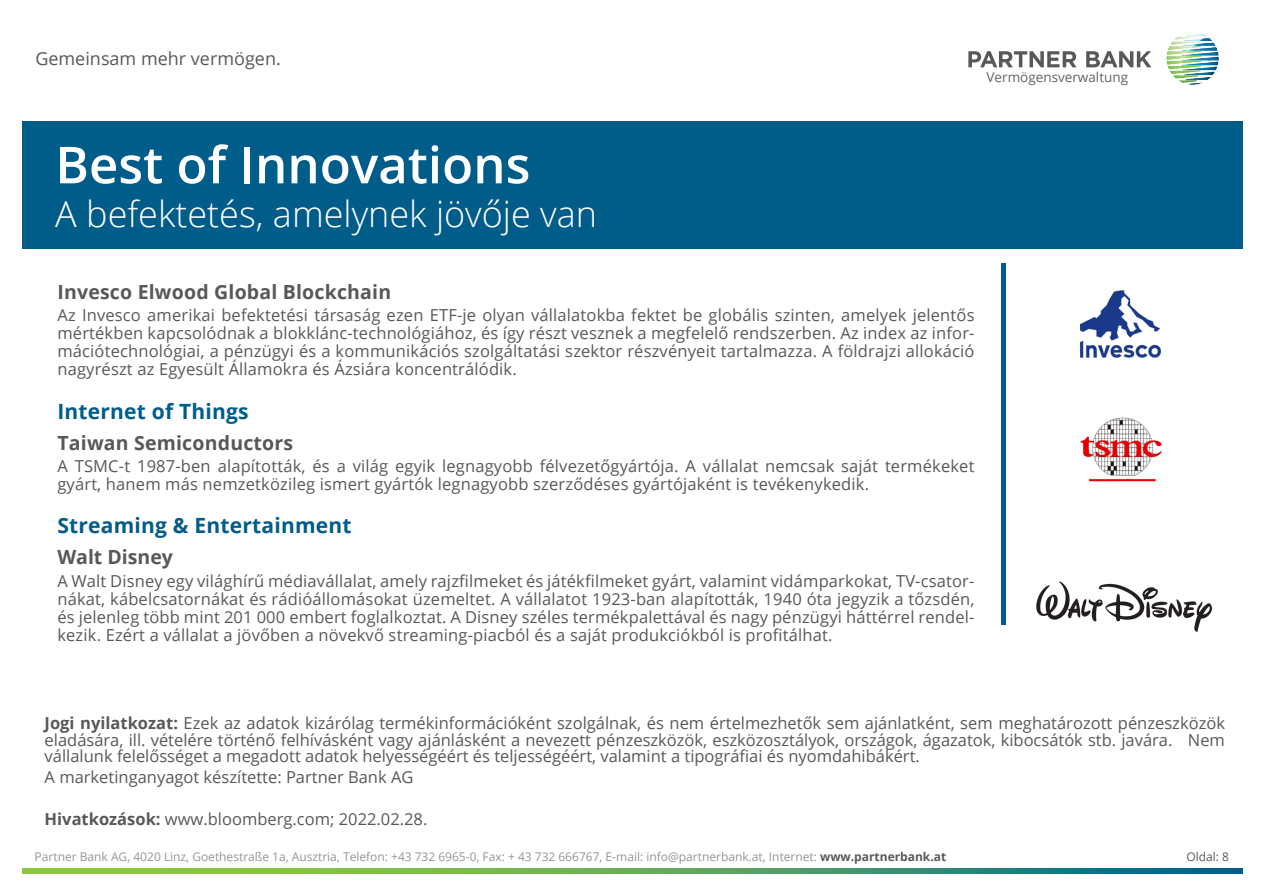
<style>
.page{position:relative;width:1263px;height:893px;background:#fff}
.page>*{position:absolute;margin:0;border:0;box-sizing:border-box;transform-origin:0 0}
.t1{font:600 51px "Open Sans";color:#fff}
.t2{font:300 36px "Open Sans";color:#fff}
.Subheadline{font:700 21px "Open Sans";letter-spacing:.01em;color:#005c89}
.Subheadline-2{font:700 19.5px "Open Sans";letter-spacing:.01em;color:#57585a}
.t3{font:18px "Open Sans";color:#57585a}
.Subheadline-3{font:16.5px/18px "Open Sans";letter-spacing:.01em;color:#57585a;text-align:justify}
.Fließtext_klein{font:16.5px/16.5px "Open Sans";color:#57585a;text-align:justify}
.t4{font:13.5px "Open Sans";color:#636366}
.t5{font:12px "Open Sans";color:#939598}
.t6{font:12px "Open Sans";color:#57585a}
.s1{font-weight:700}
.s2{font-weight:700;color:#57585a}
</style>
<div class="page">
<img style="left:1166px;top:32px;width:53px;height:53px">
<svg style="left:968px;top:51px;width:183px;height:16px"></svg>
<div style="left:22px;top:122px;width:1220px;height:127px;background:#005c89"></div>
<svg style="left:23px;top:869px;width:1219px;height:4px;background:#59a25d"></svg>
<div style="left:1001px;top:264px;width:5px;height:361px;background:#005c89"></div>
<img style="left:1080px;top:417px;width:82px;height:65px">
<img style="left:1036px;top:581px;width:177px;height:51px">
<img style="left:1080px;top:290px;width:81px;height:68px">
<p class="t3" style="left:35px;top:46px;width:247px">Gemeinsam mehr vermögen.</p>
<p class="t4" style="left:986px;top:68px;width:143px">Vermögensverwaltung</p>
<h1 class="t1" style="left:55px;top:130px;width:477px">Best of Innovations</h1>
<h2 class="t2" style="left:55px;top:189px;width:543px">A befektetés, amelynek jövője van</h2>
<p class="Subheadline-2" style="left:57px;top:278px;width:335px">Invesco Elwood Global Blockchain</p>
<p class="Subheadline-3" style="left:57px;top:306px;width:919px">Az Invesco amerikai befektetési társaság ezen ETF-je olyan vállalatokba fektet be globális szinten, amelyek jelentős mértékben kapcsolódnak a blokklánc-technológiához, és így részt vesznek a megfelelő rendszerben. Az index az infor&shy;mációtechnológiai, a pénzügyi és a kommunikációs szolgáltatási szektor részvényeit tartalmazza. A földrajzi allokáció nagyrészt az Egyesült Államokra és Ázsiára koncentrálódik.</p>
<p class="Subheadline" style="left:57px;top:396px;width:193px">Internet of Things</p>
<p class="Subheadline-2" style="left:57px;top:429px;width:237px">Taiwan Semiconductors</p>
<p class="Subheadline-3" style="left:57px;top:457px;width:919px">A TSMC-t 1987-ben alapították, és a világ egyik legnagyobb félvezetőgyártója. A vállalat nemcsak saját termékeket gyárt, hanem más nemzetközileg ismert gyártók legnagyobb szerződéses gyártójaként is tevékenykedik.</p>
<p class="Subheadline" style="left:57px;top:511px;width:296px">Streaming &amp; Entertainment</p>
<p class="Subheadline-2" style="left:57px;top:543px;width:117px">Walt Disney</p>
<p class="Subheadline-3" style="left:57px;top:571px;width:919px">A Walt Disney egy világhírű médiavállalat, amely rajzfilmeket és játékfilmeket gyárt, valamint vidámparkokat, TV-csator&shy;nákat, kábelcsatornákat és rádióállomásokat üzemeltet. A vállalatot 1923-ban alapították, 1940 óta jegyzik a tőzsdén, és jelenleg több mint 201 000 embert foglalkoztat. A Disney széles termékpalettával és nagy pénzügyi háttérrel rendel&shy;kezik. Ezért a vállalat a jövőben a növekvő streaming-piacból és a saját produkciókból is profitálhat.</p>
<p class="Fließtext_klein" style="left:45px;top:715px;width:1182px"><span class="s1">Jogi nyilatkozat:</span> Ezek az adatok kizárólag termékinformációként szolgálnak, és nem értelmezhetők sem ajánlatként, sem meghatározott pénzeszközök eladására, ill. vételére történő felhívásként vagy ajánlásként a nevezett pénzeszközök, eszközosztályok, országok, ágazatok, kibocsátók stb. javára. Nem vállalunk felelősséget a megadott adatok helyességéért és teljességéért, valamint a tipográfiai és nyomdahibákért.</p>
<p class="Fließtext_klein" style="left:45px;top:768px;width:370px">A marketinganyagot készítette: Partner Bank AG</p>
<p class="Fließtext_klein" style="left:45px;top:810px;width:384px"><span class="s1">Hivatkozások:</span> www.bloomberg.com; 2022.02.28.</p>
<p class="t5" style="left:35px;top:848px;width:913px">Partner Bank AG, 4020 Linz, Goethestraße 1a, Ausztria, Telefon: +43 732 6965-0, Fax: + 43 732 666767, E-mail: info@partnerbank.at, Internet: <span class="s2">www.partnerbank.at</span></p>
<p class="t6" style="left:1186px;top:848px;width:44px">Oldal: 8</p>
</div>
